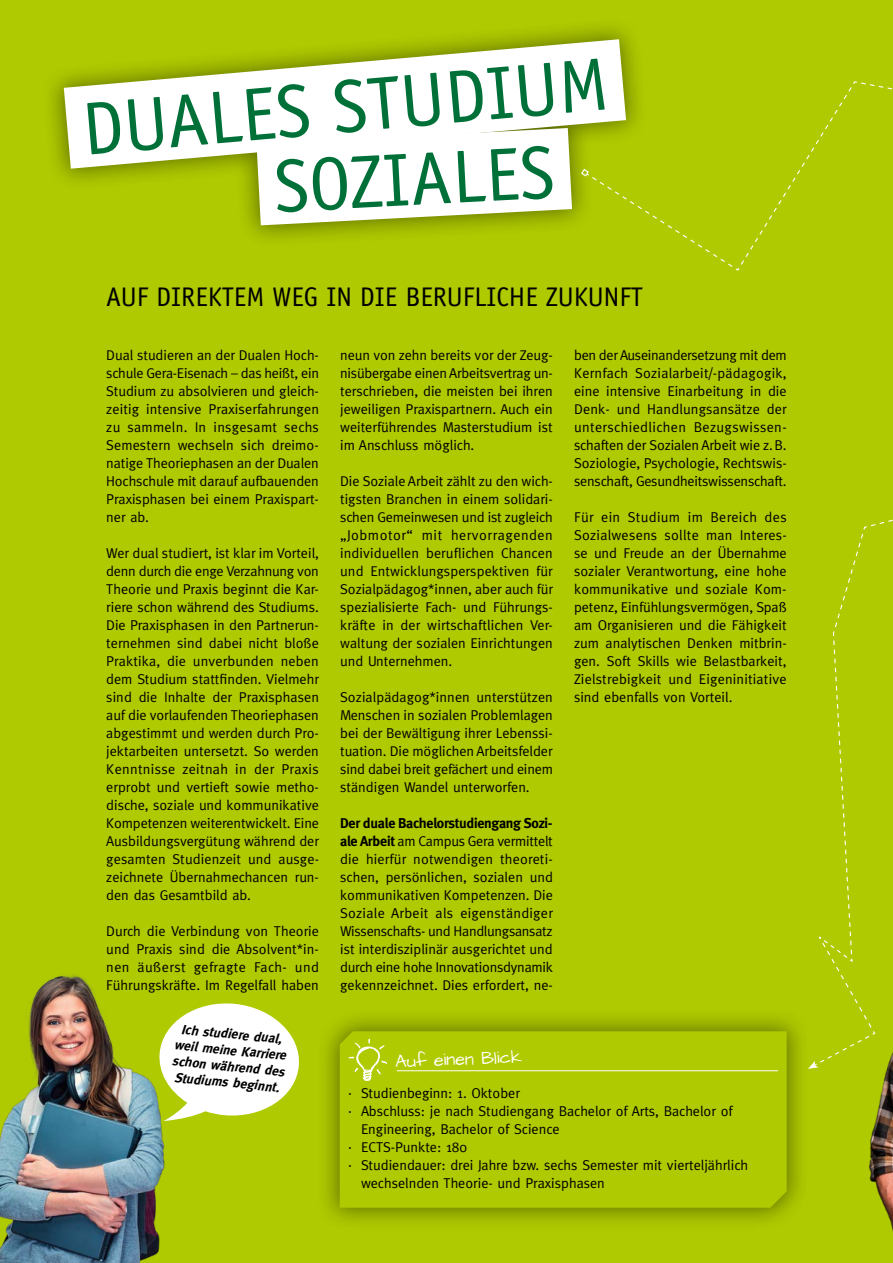
<style>
.page{position:relative;width:893px;height:1263px;background:#afca00}
.page>*{position:absolute;margin:0;border:0;box-sizing:border-box;transform-origin:0 0}
.t1{font:75px "AT Officina Sans";color:#007039}
.t2{font:27px "AT Officina Sans";color:#000}
.t3{font:18px "Architects Daughter";color:#fff}
.t4{font:14.25px/18px "Meta";color:#000;text-align:justify}
.t5{font:italic 700 13.5px/16.2px "Meta";color:#000;text-align:center}
.s1{font-weight:700}
</style>
<div class="page">
<div style="left:41px;top:17px;width:608px;height:231px;background:#000;opacity:.44"></div>
<svg style="left:64px;top:39px;width:562px;height:130px;background:#e3eab5"></svg>
<svg style="left:257px;top:128px;width:315px;height:97px;background:#f4f6e6"></svg>
<div style="left:316px;top:1008px;width:494px;height:223px;background:#000;opacity:.44"></div>
<svg style="left:340px;top:1031px;width:300px;height:177px"></svg>
<svg style="left:348px;top:1039px;width:39px;height:42px"></svg>
<hr style="left:397px;top:1070px;width:381px;height:1px;background:#fff">
<svg style="left:585px;top:268px;width:308px;height:799px"></svg>
<svg style="left:808px;top:637px;width:65px;height:242px"></svg>
<svg style="left:580px;top:81px;width:313px;height:186px"></svg>
<img style="left:640px;top:879px;width:253px;height:353px">
<svg style="left:241px;top:1004px;width:58px;height:112px"></svg>
<img style="left:0;top:975px;width:241px;height:288px">
<h1 class="t1" style="left:78px;top:86px;width:529px;rotate:-5deg">DUALES STUDIUM</h1>
<h1 class="t1" style="left:272px;top:143px;width:282px;rotate:-3deg">SOZIALES</h1>
<h2 class="t2" style="left:106px;top:281px;width:538px">AUF DIREKTEM WEG IN DIE BERUFLICHE ZUKUNFT</h2>
<p class="t4" style="left:106px;top:346px;width:214px">Dual studieren an der Dualen Hoch&shy;schule Gera-Eisenach – das heißt, ein Studium zu absolvieren und gleich&shy;zeitig intensive Praxiserfahrungen zu sammeln. In insgesamt sechs Semestern wechseln sich dreimo&shy;natige Theoriephasen an der Dualen Hochschule mit darauf aufbauenden Praxisphasen bei einem Praxispart&shy;ner ab.</p>
<p class="t4" style="left:106px;top:544px;width:214px">Wer dual studiert, ist klar im Vorteil, denn durch die enge Verzahnung von Theorie und Praxis beginnt die Kar&shy;riere schon während des Studiums.<br>Die Praxisphasen in den Partnerun&shy;ternehmen sind dabei nicht bloße Praktika, die unverbunden neben dem Studium stattfinden. Vielmehr sind die Inhalte der Praxisphasen auf die vorlaufenden Theoriephasen abgestimmt und werden durch Pro&shy;jektarbeiten untersetzt. So werden Kenntnisse zeitnah in der Praxis erprobt und vertieft sowie metho&shy;dische, soziale und kommunikative Kompetenzen weiterentwickelt. Eine Ausbildungsvergütung während der gesamten Studienzeit und ausge&shy;zeichnete Übernahmechancen run&shy;den das Gesamtbild ab.</p>
<p class="t4" style="left:106px;top:922px;width:214px">Durch die Verbindung von Theorie und Praxis sind die Absolvent*in&shy;nen äußerst gefragte Fach- und Führungskräfte. Im Regelfall haben</p>
<p class="t5" style="left:176px;top:1021px;width:114px;rotate:5deg">Ich studiere dual, weil meine Karriere schon während des<br>Studiums beginnt.</p>
<p class="t4" style="left:340px;top:346px;width:214px">neun von zehn bereits vor der Zeug&shy;nisübergabe einen Arbeitsvertrag un&shy;terschrieben, die meisten bei ihren jeweiligen Praxispartnern. Auch ein weiterführendes Masterstudium ist im Anschluss möglich.</p>
<p class="t4" style="left:340px;top:472px;width:214px">Die Soziale Arbeit zählt zu den wich&shy;tigsten Branchen in einem solidari&shy;schen Gemeinwesen und ist zugleich „Jobmotor“ mit hervorragenden individuellen beruflichen Chancen und Entwicklungsperspektiven für Sozialpädagog*innen, aber auch für spezialisierte Fach- und Führungs&shy;kräfte in der wirtschaftlichen Ver&shy;waltung der sozialen Einrichtungen und Unternehmen.</p>
<p class="t4" style="left:340px;top:688px;width:214px">Sozialpädagog*innen unterstützen Menschen in sozialen Problemlagen bei der Bewältigung ihrer Lebenssi&shy;tuation. Die möglichen Arbeitsfelder sind dabei breit gefächert und einem ständigen Wandel unterworfen.</p>
<p class="t4" style="left:340px;top:814px;width:214px"><span class="s1">Der duale Bachelorstudiengang Sozi&shy;ale Arbeit</span> am Campus Gera vermittelt die hierfür notwendigen theoreti&shy;schen, persönlichen, sozialen und kommunikativen Kompetenzen. Die Soziale Arbeit als eigenständiger Wissenschafts- und Handlungsansatz ist interdisziplinär ausgerichtet und durch eine hohe Innovationsdynamik gekennzeichnet. Dies erfordert, ne-</p>
<p class="t4" style="left:574px;top:346px;width:214px">ben der Auseinandersetzung mit dem Kernfach Sozialarbeit/-pädagogik, eine intensive Einarbeitung in die Denk- und Handlungsansätze der unterschiedlichen Bezugswissen&shy;schaften der Sozialen Arbeit wie z.B.<br>Soziologie, Psychologie, Rechtswis&shy;senschaft, Gesundheitswissenschaft.</p>
<p class="t4" style="left:574px;top:508px;width:214px">Für ein Studium im Bereich des Sozialwesens sollte man Interes&shy;se und Freude an der Übernahme sozialer Verantwortung, eine hohe kommunikative und soziale Kom&shy;petenz, Einfühlungsvermögen, Spaß am Organisieren und die Fähigkeit zum analytischen Denken mitbrin&shy;gen. Soft Skills wie Belastbarkeit, Zielstrebigkeit und Eigeninitiative sind ebenfalls von Vorteil.</p>
<p class="t3" style="left:395px;top:1049px;width:128px;rotate:-2deg">Auf einen Blick</p>
<p class="t4" style="left:348px;top:1084px;width:173px">· Studienbeginn: 1. Oktober</p>
<p class="t4" style="left:348px;top:1102px;width:386px">· Abschluss: je nach Studiengang Bachelor of Arts, Bachelor of</p>
<p class="t4" style="left:361px;top:1120px;width:200px">Engineering, Bachelor of Science</p>
<p class="t4" style="left:348px;top:1138px;width:120px">· ECTS-Punkte: 180</p>
<p class="t4" style="left:348px;top:1156px;width:401px">· Studiendauer: drei Jahre bzw. sechs Semester mit vierteljährlich</p>
<p class="t4" style="left:361px;top:1174px;width:245px">wechselnden Theorie- und Praxisphasen</p>
</div>
